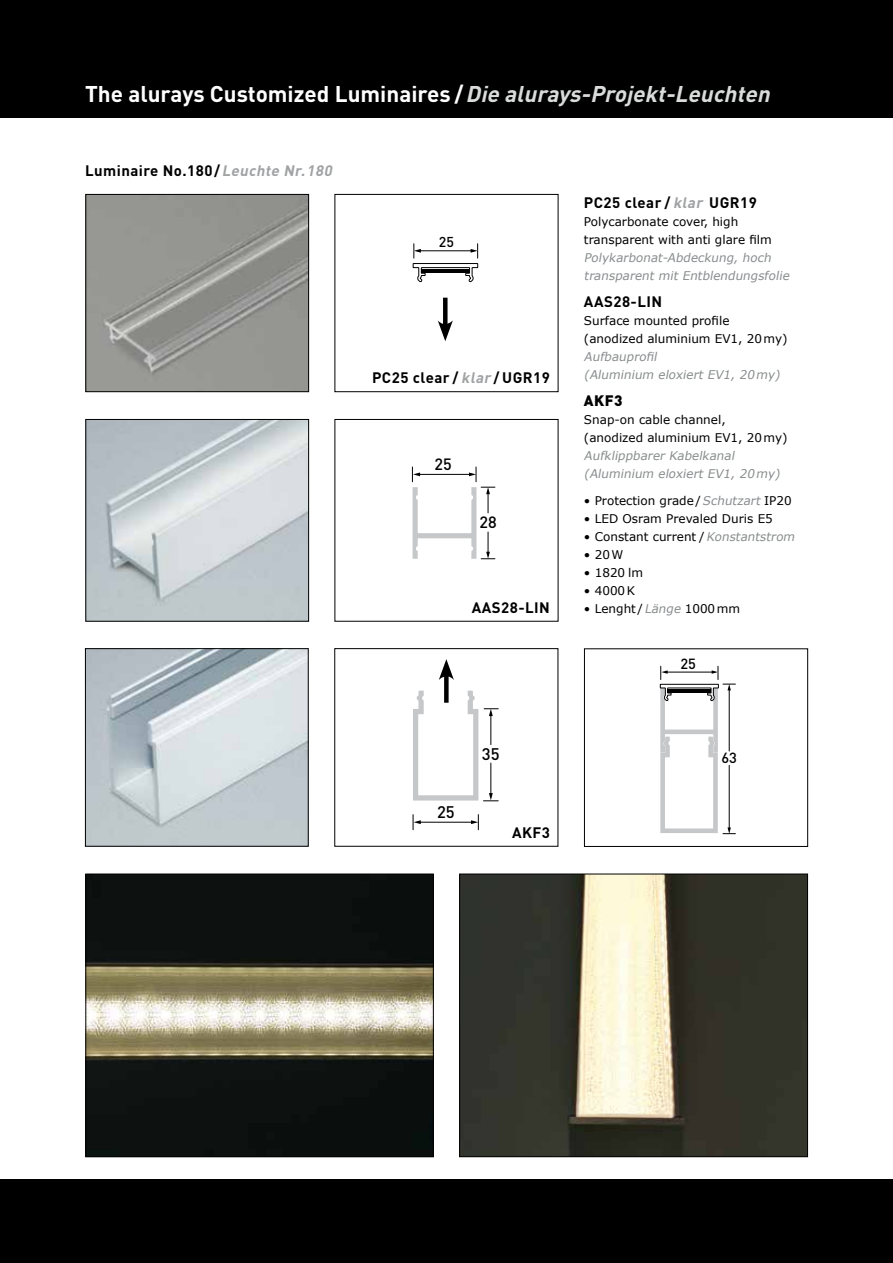
<style>
.page{position:relative;width:893px;height:1263px;background:#fff}
.page>*{position:absolute;margin:0;border:0;box-sizing:border-box;transform-origin:0 0}
.t1{font:700 22.5px "DINOT";color:#fff}
.t2{font:500 16.65px "DINOT";color:#000}
.t3{font:500 16.2px "DINOT";color:#000}
.t4{font:700 15px "DINOT";letter-spacing:.03em;color:#000}
.t5{font:900 15px "DINOT";color:#000}
.t6{font:500 14.55px "DINOT";color:#000}
.t7{font:500 14.1px "DINOT";color:#000}
.t8{font:12px/18px "Verdana";color:#000}
.t9{font:italic 12px/18px "Verdana";color:#898d8e}
.s1{font-style:italic;color:#dadbdb}
.s2{font-style:italic;color:#a0a2a3}
.s3{font-style:italic;color:#898d8e}
</style>
<div class="page">
<div style="left:0;top:1180px;width:893px;height:83px;background:#000"></div>
<div style="left:0;top:0;width:893px;height:118px;background:#000"></div>
<svg style="left:412px;top:467px;width:83px;height:92px"></svg>
<hr style="left:419px;top:822px;width:53px;height:1px;background:#000">
<svg style="left:413px;top:815px;width:8px;height:15px"></svg>
<svg style="left:471px;top:815px;width:8px;height:15px"></svg>
<svg style="left:413px;top:691px;width:85px;height:110px"></svg>
<div style="left:334px;top:648px;width:224px;height:199px;border:1px solid #000"></div>
<svg style="left:660px;top:666px;width:75px;height:168px"></svg>
<div style="left:584px;top:648px;width:224px;height:199px;border:1px solid #000"></div>
<img style="left:461px;top:876px;width:345px;height:279px">
<div style="left:459px;top:874px;width:349px;height:283px;border:1px solid #000"></div>
<svg style="left:413px;top:244px;width:65px;height:38px"></svg>
<div style="left:334px;top:194px;width:224px;height:198px;border:1px solid #000"></div>
<div style="left:443px;top:298px;width:5px;height:31px;background:#000"></div>
<svg style="left:438px;top:320px;width:15px;height:21px"></svg>
<div style="left:444px;top:672px;width:5px;height:31px;background:#000"></div>
<svg style="left:439px;top:659px;width:15px;height:21px"></svg>
<img style="left:87px;top:421px;width:220px;height:199px">
<div style="left:85px;top:419px;width:224px;height:203px;border:1px solid #000"></div>
<img style="left:87px;top:650px;width:220px;height:195px">
<div style="left:85px;top:648px;width:224px;height:199px;border:1px solid #000"></div>
<img style="left:87px;top:876px;width:345px;height:279px">
<div style="left:85px;top:874px;width:349px;height:283px;border:1px solid #000"></div>
<img style="left:87px;top:196px;width:220px;height:194px">
<div style="left:85px;top:194px;width:224px;height:198px;border:1px solid #000"></div>
<h1 class="t1" style="left:85px;top:77px;width:693px">The alurays Customized Luminaires /<span class="s1">Die alurays-Projekt-Leuchten</span></h1>
<p class="t4" style="left:85px;top:159px;width:252px">Luminaire No.180/<span class="s2">Leuchte Nr.180</span></p>
<p class="t7" style="left:439px;top:231px;width:17px">25</p>
<p class="t4" style="left:372px;top:366px;width:179px">PC25 clear / <span class="s2">klar</span>/ UGR19</p>
<h3 class="t3" style="left:434px;top:452px;width:19px">25</h3>
<h3 class="t3" style="left:479px;top:509px;width:19px">28</h3>
<p class="t4" style="left:472px;top:595px;width:80px">AAS28-LIN</p>
<p class="t4" style="left:584px;top:190px;width:174px">PC25 clear / <span class="s2">klar</span> UGR19</p>
<p class="t8" style="left:584px;top:212px;width:189px">Polycarbonate cover, high transparent with anti glare film</p>
<p class="t9" style="left:584px;top:248px;width:209px">Polykarbonat-Abdeckung, hoch transparent mit Entblendungsfolie</p>
<p class="t4" style="left:584px;top:289px;width:80px">AAS28-LIN</p>
<p class="t8" style="left:584px;top:311px;width:205px">Surface mounted profile (anodized aluminium EV1, 20my)</p>
<p class="t9" style="left:584px;top:347px;width:200px">Aufbauprofil<br>(Aluminium eloxiert EV1, 20my)</p>
<p class="t5" style="left:584px;top:388px;width:40px">AKF3</p>
<p class="t8" style="left:584px;top:410px;width:205px">Snap-on cable channel, (anodized aluminium EV1, 20my)</p>
<p class="t9" style="left:584px;top:446px;width:200px">Aufklippbarer Kabelkanal (Aluminium eloxiert EV1, 20my)</p>
<p class="t8" style="left:584px;top:491px;width:209px">• Protection grade/<span class="s3">Schutzart</span> IP20</p>
<p class="t8" style="left:584px;top:509px;width:190px">• LED Osram Prevaled Duris E5</p>
<p class="t8" style="left:584px;top:527px;width:215px">• Constant current /<span class="s3">Konstantstrom</span></p>
<p class="t8" style="left:584px;top:545px;width:41px">• 20W</p>
<p class="t8" style="left:584px;top:563px;width:61px">• 1820 lm</p>
<p class="t8" style="left:584px;top:581px;width:53px">• 4000K</p>
<p class="t8" style="left:584px;top:599px;width:158px">• Lenght /<span class="s3">Länge</span> 1000mm</p>
<p class="t6" style="left:680px;top:652px;width:17px">25</p>
<h2 class="t2" style="left:437px;top:799px;width:19px">25</h2>
<h2 class="t2" style="left:482px;top:741px;width:19px">35</h2>
<p class="t6" style="left:721px;top:747px;width:17px">63</p>
<p class="t4" style="left:512px;top:820px;width:39px">AKF3</p>
</div>
